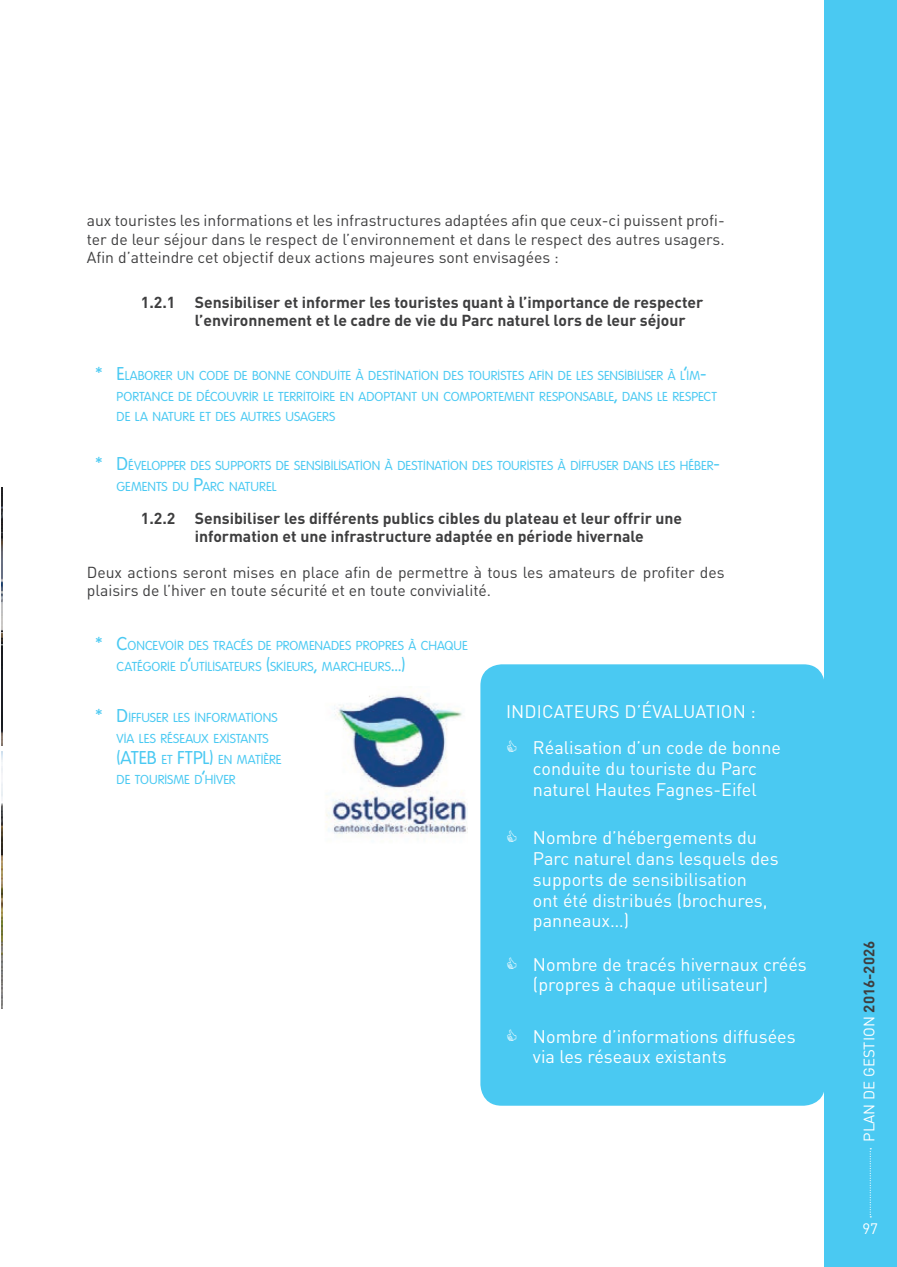
<style>
.page{position:relative;width:897px;height:1267px;background:#fff}
.page>*{position:absolute;margin:0;border:0;box-sizing:border-box;transform-origin:0 0}
.t1{font:18px/20.7px "DIN Pro";color:#fff}
.t2{font:18px "Folks";color:#4ac9f2}
.t3{font:15.75px/18.1px "DIN Pro";color:#3e3e3f;text-align:justify}
.t4{font:700 15.75px/18.1px "DIN Pro";color:#3e3e3f}
.t5{font:15px "DIN Pro";color:#fff}
.t6{font:12.6px/20.7px "Folks";letter-spacing:.005em;color:#4ac9f2}
.s1{font-size:18px}
.s2{font-size:12.6px}
.s3{font-weight:700;color:#3e3e3f}
</style>
<div class="page">
<div style="left:824px;top:0;width:72px;height:1266px;background:#4ac9f2"></div>
<svg style="left:869px;top:1148px;width:2px;height:69px"></svg>
<div style="left:480px;top:664px;width:344px;height:441px;background:#4ac9f2;border-radius:21px"></div>
<img style="left:2px;top:488px;width:1px;height:257px">
<img style="left:2px;top:751px;width:1px;height:257px">
<img style="left:326px;top:686px;width:141px;height:150px">
<p class="t3" style="left:87px;top:211px;width:639px">aux touristes les informations et les infrastructures adaptées afin que ceux-ci puissent profi&shy;ter de leur séjour dans le respect de l’environnement et dans le respect des autres usagers.<br>Afin d’atteindre cet objectif deux actions majeures sont envisagées :</p>
<p class="t4" style="left:195px;top:292px;width:510px;text-indent:-54px">1.2.1 Sensibiliser et informer les touristes quant à l’importance de respecter l’environnement et le cadre de vie du Parc naturel lors de leur séjour</p>
<p class="t6" style="left:117px;top:365px;width:601px;text-indent:-21px"><span class="s1">* E</span>LABORER UN CODE DE BONNE CONDUITE À DESTINATION DES TOURISTES AFIN DE LES SENSIBILISER À L<span class="s1">’</span>IM<span class="s1">-<br></span>PORTANCE DE DÉCOUVRIR LE TERRITOIRE EN ADOPTANT UN COMPORTEMENT RESPONSABLE<span class="s1">,</span> DANS LE RESPECT<br>DE LA NATURE ET DES AUTRES USAGERS</p>
<p class="t6" style="left:117px;top:455px;width:604px;text-indent:-21px"><span class="s1">* D</span>ÉVELOPPER DES SUPPORTS DE SENSIBILISATION À DESTINATION DES TOURISTES À DIFFUSER DANS LES HÉBER<span class="s1">-<br></span>GEMENTS DU <span class="s1">P</span>ARC NATUREL</p>
<p class="t4" style="left:195px;top:508px;width:489px;text-indent:-54px">1.2.2 Sensibiliser les différents publics cibles du plateau et leur offrir une information et une infrastructure adaptée en période hivernale</p>
<p class="t3" style="left:87px;top:562px;width:639px">Deux actions seront mises en place afin de permettre à tous les amateurs de profiter des plaisirs de l’hiver en toute sécurité et en toute convivialité.</p>
<p class="t6" style="left:117px;top:635px;width:353px;text-indent:-21px"><span class="s1">* C</span>ONCEVOIR DES TRACÉS DE PROMENADES PROPRES À CHAQUE<br>CATÉGORIE D<span class="s1">’</span>UTILISATEURS <span class="s1">(</span>SKIEURS<span class="s1">,</span> MARCHEURS<span class="s1">…)</span></p>
<p class="t6" style="left:117px;top:707px;width:162px;text-indent:-21px"><span class="s1">* D</span>IFFUSER LES INFORMATIONS<br>VIA LES RÉSEAUX EXISTANTS</p>
<h1 class="t2" style="left:117px;top:747px;width:14px">(ATEB</h1>
<h1 class="t2" style="left:161px;top:747px;width:25px"><span class="s2">ET</span> FTPL</h1>
<h1 class="t1" style="left:506px;top:700px;width:17px">Indicateurs</h1>
<h1 class="t1" style="left:624px;top:700px;width:40px">d’évaluation</h1>
<h1 class="t1" style="left:533px;top:693px;width:249px;line-height:36px;text-indent:218px">:<br>Réalisation d’un code de bonne</h1>
<h1 class="t1" style="left:533px;top:757px;width:225px">conduite du touriste du Parc naturel Hautes Fagnes-Eifel</h1>
<h1 class="t1" style="left:533px;top:826px;width:247px">Nombre d’hébergements du<br>Parc naturel dans lesquels des supports de sensibilisation<br>ont été distribués (brochures, panneaux…)</h1>
<h1 class="t1" style="left:533px;top:952px;width:275px">Nombre de tracés hivernaux créés (propres à chaque utilisateur)</h1>
<h1 class="t1" style="left:533px;top:1024px;width:264px">Nombre d’informations diffusées via les réseaux existants</h1>
<p class="t6" style="left:117px;top:749px;width:166px;text-indent:93px"><span class="s1">)</span> EN MATIÈRE<br>DE TOURISME D<span class="s1">’</span>HIVER</p>
<p class="t5" style="left:858px;top:1141px;width:202px;rotate:-90deg">PLAN DE GESTION <span class="s3">2016-2026</span></p>
<p class="t5" style="left:862px;top:1218px;width:17px">97</p>
</div>
